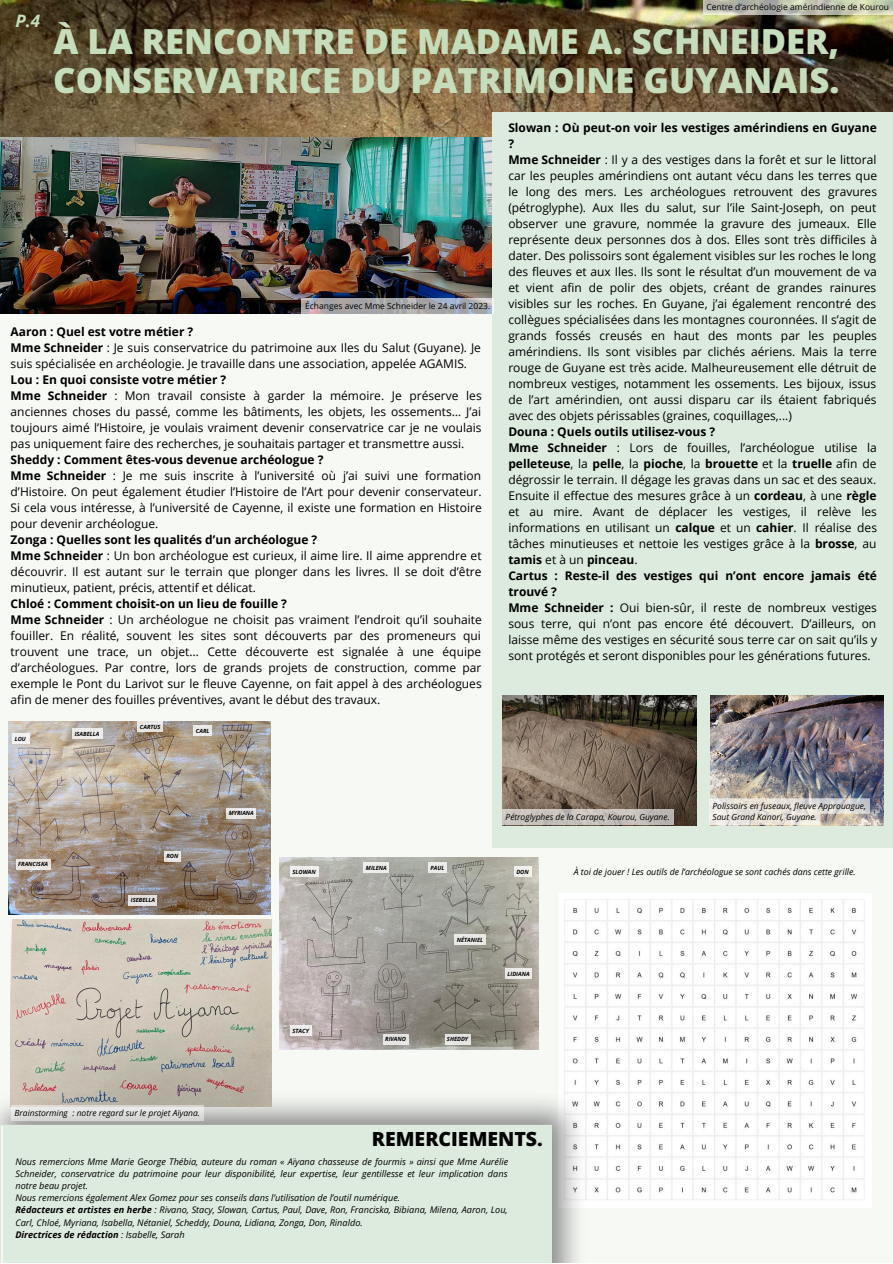
<style>
.page{position:relative;width:893px;height:1264px;background:#fff}
.page>*{position:absolute;margin:0;border:0;box-sizing:border-box;transform-origin:0 0}
.t1{font:800 34.65px/39.3px "Open Sans";color:#c5ddbb}
.t2{font:800 19.5px "Open Sans";color:#000}
.t3{font:italic 700 17.1px "Open Sans";color:#c5ddbb}
.t4{font:12px/16px "Open Sans";color:#000}
.t5{font:italic 9.15px/12.1px "Open Sans";color:#000}
.t6{font:italic 8.85px "Open Sans";color:#000}
.t7{font:italic 8.55px "Open Sans";color:#000}
.t8{font:8.55px "Open Sans";color:#000}
.t9{font:italic 700 5.7px "Open Sans";color:#000}
.s1{font-weight:700}
</style>
<div class="page">
<div style="left:0;top:0;width:892px;height:1262px;background:#f7f9f5"></div>
<img style="left:565px;top:900px;width:299px;height:300px">
<img style="left:0;top:0;width:892px;height:138px">
<div style="left:491px;top:112px;width:401px;height:735px;background:#ddebde"></div>
<img style="left:1px;top:138px;width:490px;height:175px">
<img style="left:9px;top:722px;width:262px;height:192px">
<div style="left:12px;top:733px;width:18px;height:11px;background:#f3f2f0"></div>
<div style="left:72px;top:728px;width:31px;height:10px;background:#edecea"></div>
<div style="left:138px;top:721px;width:25px;height:10px;background:#e8e5e4"></div>
<div style="left:194px;top:725px;width:18px;height:10px;background:#eceae9"></div>
<div style="left:226px;top:807px;width:30px;height:11px;background:#fff;opacity:.79"></div>
<div style="left:164px;top:850px;width:17px;height:11px;background:#e7e6e6"></div>
<div style="left:128px;top:894px;width:29px;height:11px;background:#fff;opacity:.79"></div>
<div style="left:16px;top:859px;width:35px;height:10px;background:#eae5e0"></div>
<img style="left:279px;top:858px;width:259px;height:191px">
<div style="left:290px;top:866px;width:28px;height:11px;background:#efeeec"></div>
<div style="left:363px;top:862px;width:26px;height:11px;background:#ecedeb"></div>
<div style="left:428px;top:862px;width:18px;height:11px;background:#ebecea"></div>
<div style="left:454px;top:934px;width:31px;height:10px;background:#e8e8e6"></div>
<div style="left:290px;top:1025px;width:21px;height:11px;background:#eeeceb"></div>
<div style="left:444px;top:1033px;width:26px;height:11px;background:#e4e3e1"></div>
<div style="left:505px;top:968px;width:27px;height:11px;background:#ecebe9"></div>
<div style="left:514px;top:866px;width:17px;height:11px;background:#f0f0ed"></div>
<div style="left:383px;top:1033px;width:25px;height:11px;background:#e5e4e3"></div>
<img style="left:710px;top:695px;width:173px;height:130px">
<img style="left:502px;top:695px;width:194px;height:130px">
<img style="left:0;top:1090px;width:587px;height:172px">
<div style="left:4px;top:1125px;width:548px;height:137px;background:#ddebde"></div>
<img style="left:11px;top:919px;width:260px;height:187px">
<div style="left:11px;top:1104px;width:193px;height:16px;background:#fff;opacity:.47"></div>
<div style="left:302px;top:298px;width:192px;height:15px;background:#fff;opacity:.64"></div>
<div style="left:703px;top:0;width:189px;height:14px;background:#fff;opacity:.64"></div>
<svg style="left:709px;top:798px;width:160px;height:27px"></svg>
<div style="left:502px;top:809px;width:171px;height:16px;background:#fff;opacity:.64"></div>
<h3 class="t3" style="left:15px;top:8px;width:26px">P.4</h3>
<p class="t8" style="left:706px;top:1px;width:184px">Centre d’archéologie amérindienne de Kourou</p>
<h1 class="t1" style="left:53px;top:21px;width:787px">À LA RENCONTRE DE MADAME A. SCHNEIDER,<br>CONSERVATRICE DU PATRIMOINE GUYANAIS.</h1>
<p class="t8" style="left:305px;top:299px;width:186px">Échanges avec Mme Schneider le 24 avril 2023.</p>
<p class="t4" style="left:11px;top:323px;width:472px"><span class="s1">Aaron : Quel est votre métier ?<br>Mme Schneider</span> : Je suis conservatrice du patrimoine aux Iles du Salut (Guyane). Je suis spécialisée en archéologie. Je travaille dans une association, appelée AGAMIS.</p>
<p class="t4" style="left:11px;top:371px;width:472px"><span class="s1">Lou : En quoi consiste votre métier ?<br>Mme Schneider</span> : Mon travail consiste à garder la mémoire. Je préserve les anciennes choses du passé, comme les bâtiments, les objets, les ossements… J’ai toujours aimé l’Histoire, je voulais vraiment devenir conservatrice car je ne voulais pas uniquement faire des recherches, je souhaitais partager et transmettre aussi.</p>
<p class="t4" style="left:11px;top:451px;width:472px"><span class="s1">Sheddy : Comment êtes-vous devenue archéologue ?<br>Mme Schneider</span> : Je me suis inscrite à l’université où j’ai suivi une formation d’Histoire. On peut également étudier l’Histoire de l’Art pour devenir conservateur.<br>Si cela vous intéresse, à l’université de Cayenne, il existe une formation en Histoire pour devenir archéologue.</p>
<p class="t4" style="left:11px;top:531px;width:472px"><span class="s1">Zonga : Quelles sont les qualités d’un archéologue ?<br>Mme Schneider</span> : Un bon archéologue est curieux, il aime lire. Il aime apprendre et découvrir. Il est autant sur le terrain que plonger dans les livres. Il se doit d’être minutieux, patient, précis, attentif et délicat.</p>
<p class="t4" style="left:11px;top:595px;width:472px"><span class="s1">Chloé : Comment choisit-on un lieu de fouille ?<br>Mme Schneider</span> : Un archéologue ne choisit pas vraiment l’endroit qu’il souhaite fouiller. En réalité, souvent les sites sont découverts par des promeneurs qui trouvent une trace, un objet… Cette découverte est signalée à une équipe d’archéologues. Par contre, lors de grands projets de construction, comme par exemple le Pont du Larivot sur le fleuve Cayenne, on fait appel à des archéologues afin de mener des fouilles préventives, avant le début des travaux.</p>
<p class="t9" style="left:15px;top:734px;width:13px">LOU</p>
<p class="t9" style="left:75px;top:729px;width:26px">ISABELLA</p>
<p class="t9" style="left:140px;top:722px;width:22px">CARTUS</p>
<p class="t9" style="left:196px;top:726px;width:15px">CARL</p>
<p class="t4" style="left:508px;top:119px;width:370px"><span class="s1">Slowan : Où peut-on voir les vestiges amérindiens en Guyane ?<br>Mme Schneider</span> : Il y a des vestiges dans la forêt et sur le littoral car les peuples amérindiens ont autant vécu dans les terres que le long des mers. Les archéologues retrouvent des gravures (pétroglyphe). Aux Iles du salut, sur l’ile Saint-Joseph, on peut observer une gravure, nommée la gravure des jumeaux. Elle représente deux personnes dos à dos. Elles sont très difficiles à dater. Des polissoirs sont également visibles sur les roches le long des fleuves et aux Iles. Ils sont le résultat d’un mouvement de va et vient afin de polir des objets, créant de grandes rainures visibles sur les roches. En Guyane, j’ai également rencontré des collègues spécialisées dans les montagnes couronnées. Il s’agit de grands fossés creusés en haut des monts par les peuples amérindiens. Ils sont visibles par clichés aériens. Mais la terre rouge de Guyane est très acide. Malheureusement elle détruit de nombreux vestiges, notamment les ossements. Les bijoux, issus de l’art amérindien, ont aussi disparu car ils étaient fabriqués avec des objets périssables (graines, coquillages,...)</p>
<p class="t4" style="left:508px;top:423px;width:370px"><span class="s1">Douna : Quels outils utilisez-vous ?<br>Mme Schneider</span> : Lors de fouilles, l’archéologue utilise la <span class="s1">pelleteuse</span>, la <span class="s1">pelle</span>, la <span class="s1">pioche</span>, la <span class="s1">brouette</span> et la <span class="s1">truelle</span> afin de dégrossir le terrain. Il dégage les gravas dans un sac et des seaux.<br>Ensuite il effectue des mesures grâce à un <span class="s1">cordeau</span>, à une <span class="s1">règle </span>et au mire. Avant de déplacer les vestiges, il relève les informations en utilisant un <span class="s1">calque</span> et un <span class="s1">cahier</span>. Il réalise des tâches minutieuses et nettoie les vestiges grâce à la <span class="s1">brosse</span>, au <span class="s1">tamis</span> et à un <span class="s1">pinceau</span>.<br><span class="s1">Cartus : Reste-il des vestiges qui n’ont encore jamais été trouvé ?<br>Mme Schneider :</span> Oui bien-sûr, il reste de nombreux vestiges sous terre, qui n’ont pas encore été découvert. D’ailleurs, on laisse même des vestiges en sécurité sous terre car on sait qu’ils y sont protégés et seront disponibles pour les générations futures.</p>
<p class="t9" style="left:18px;top:860px;width:31px">FRANCISKA</p>
<p class="t9" style="left:166px;top:852px;width:13px">RON</p>
<p class="t9" style="left:131px;top:896px;width:26px">ISEBELLA</p>
<p class="t9" style="left:229px;top:809px;width:27px">MYRIANA</p>
<p class="t9" style="left:292px;top:867px;width:25px">SLOWAN</p>
<p class="t9" style="left:292px;top:1026px;width:18px">STACY</p>
<p class="t9" style="left:366px;top:863px;width:22px">MILENA</p>
<p class="t9" style="left:430px;top:863px;width:15px">PAUL</p>
<p class="t7" style="left:712px;top:800px;width:155px">Polissoirs en fuseaux, fleuve Approuague,</p>
<p class="t7" style="left:505px;top:811px;width:166px">Pétroglyphes de la Carapa, Kourou, Guyane.</p>
<p class="t7" style="left:712px;top:811px;width:106px">Saut Grand Kanori, Guyane.</p>
<p class="t9" style="left:516px;top:867px;width:14px">DON</p>
<p class="t6" style="left:573px;top:865px;width:283px">À toi de jouer ! Les outils de l’archéologue se sont cachés dans cette grille.</p>
<p class="t9" style="left:457px;top:935px;width:28px">NÉTANIEL</p>
<p class="t9" style="left:507px;top:970px;width:24px">LIDIANA</p>
<p class="t9" style="left:385px;top:1035px;width:22px">RIVANO</p>
<p class="t9" style="left:447px;top:1035px;width:23px">SHEDDY</p>
<p class="t7" style="left:14px;top:1106px;width:187px">Brainstorming : notre regard sur le projet Aïyana.</p>
<h2 class="t2" style="left:372px;top:1124px;width:172px">REMERCIEMENTS.</h2>
<p class="t5" style="left:15px;top:1154px;width:494px">Nous remercions Mme Marie George Thébia, auteure du roman « Aïyana chasseuse de fourmis » ainsi que Mme Aurélie Schneider, conservatrice du patrimoine pour leur disponibilité, leur expertise, leur gentillesse et leur implication dans notre beau projet.<br>Nous remercions également Alex Gomez pour ses conseils dans l’utilisation de l’outil numérique.<br><span class="s1">Rédacteurs et artistes en herbe</span> : Rivano, Stacy, Slowan, Cartus, Paul, Dave, Ron, Franciska, Bibiana, Milena, Aaron, Lou, Carl, Chloé, Myriana, Isabella, Nétaniel, Scheddy, Douna, Lidiana, Zonga, Don, Rinaldo.<br><span class="s1">Directrices de rédaction</span> : Isabelle, Sarah</p>
</div>
